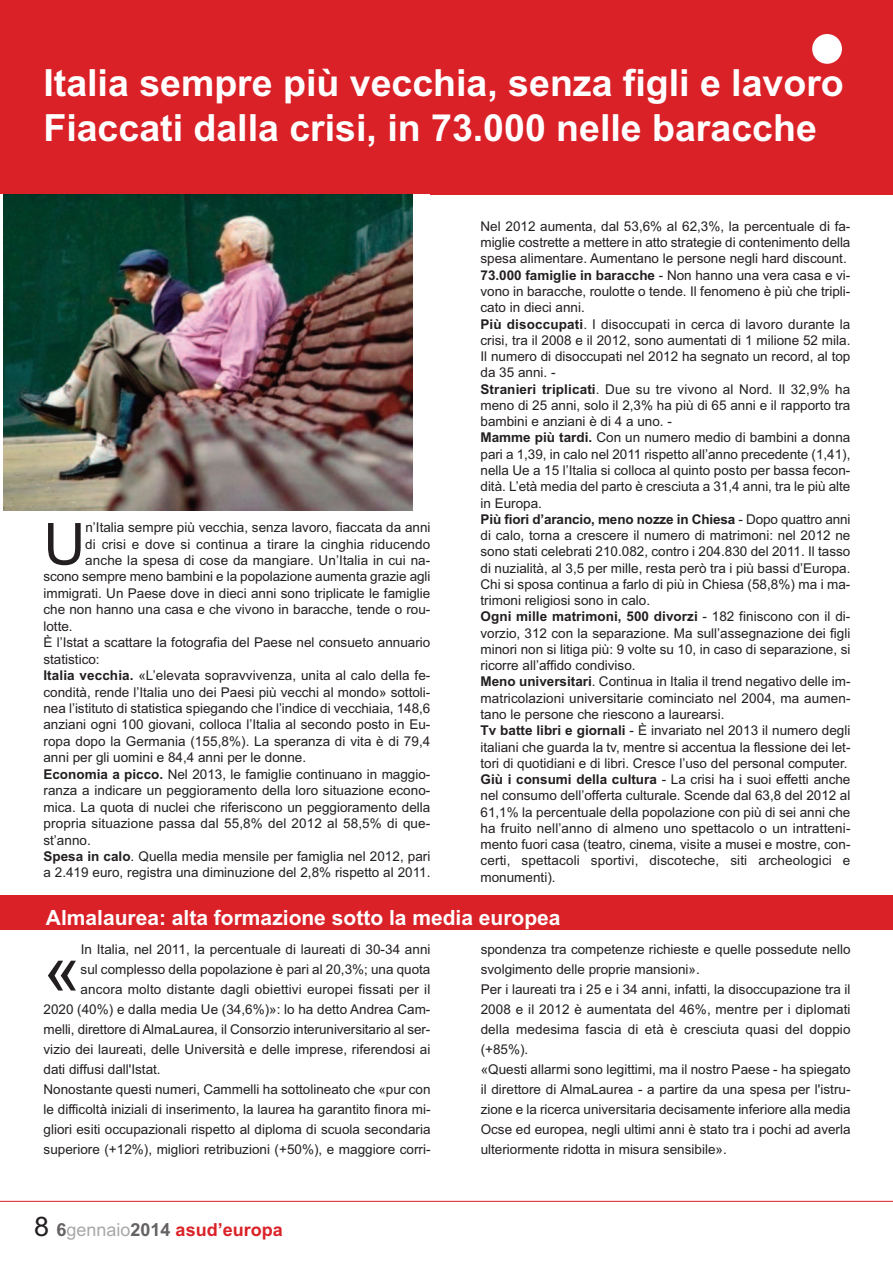
<style>
.page{position:relative;width:893px;height:1263px;background:#fff}
.page>*{position:absolute;margin:0;border:0;box-sizing:border-box;transform-origin:0 0}
.t1{font:67.05px "Arial";color:#231f20}
.t2{font:57.9px "Arial";color:#231f20}
.t3{font:700 37.5px/45px "Arial";color:#fff}
.t4{font:700 21px "Arial";color:#fff}
.t5{font:700 18px "Arial";color:#db2128}
.t6{font:13.5px/16.2px "Arial";color:#231f20}
.s1{font-weight:700}
.s2{font-weight:400;font-size:27px;color:#231f20}
.s3{color:#646262}
.s4{font-weight:400;color:#aaa8a7}
</style>
<div class="page">
<div style="left:0;top:0;width:893px;height:194px;background:#db2128"></div>
<div style="left:812px;top:34px;width:30px;height:30px;background:#fff;border-radius:50%"></div>
<hr style="left:0;top:1201px;width:893px;height:1px;background:#db2128">
<div style="left:0;top:895px;width:893px;height:34px;background:#db2128"></div>
<img style="left:4px;top:194px;width:409px;height:316px">
<h3 class="t3" style="left:43px;top:60px;width:802px">Italia sempre più vecchia, senza figli e lavoro<br>Fiaccati dalla crisi, in 73.000 nelle baracche</h3>
<p class="t6" style="left:480px;top:218px;width:371px">Nel 2012 aumenta, dal 53,6% al 62,3%, la percentuale di fa&shy;miglie costrette a mettere in atto strategie di contenimento della spesa alimentare. Aumentano le persone negli hard discount.<br><span class="s1">73.000 famiglie in baracche</span> - Non hanno una vera casa e vi&shy;vono in baracche, roulotte o tende. Il fenomeno è più che tripli&shy;cato in dieci anni.<br><span class="s1">Più disoccupati</span>. I disoccupati in cerca di lavoro durante la crisi, tra il 2008 e il 2012, sono aumentati di 1 milione 52 mila.<br>Il numero di disoccupati nel 2012 ha segnato un record, al top da 35 anni. -<br><span class="s1">Stranieri triplicati</span>. Due su tre vivono al Nord. Il 32,9% ha meno di 25 anni, solo il 2,3% ha più di 65 anni e il rapporto tra bambini e anziani è di 4 a uno. -<br><span class="s1">Mamme più tardi.</span> Con un numero medio di bambini a donna pari a 1,39, in calo nel 2011 rispetto all’anno precedente (1,41), nella Ue a 15 l’Italia si colloca al quinto posto per bassa fecon&shy;dità. L’età media del parto è cresciuta a 31,4 anni, tra le più alte in Europa.<br><span class="s1">Più fiori d’arancio, meno nozze in Chiesa</span> - Dopo quattro anni di calo, torna a crescere il numero di matrimoni: nel 2012 ne sono stati celebrati 210.082, contro i 204.830 del 2011. Il tasso di nuzialità, al 3,5 per mille, resta però tra i più bassi d’Europa.<br>Chi si sposa continua a farlo di più in Chiesa (58,8%) ma i ma&shy;trimoni religiosi sono in calo.<br><span class="s1">Ogni mille matrimoni, 500 divorzi</span> - 182 finiscono con il di&shy;vorzio, 312 con la separazione. Ma sull’assegnazione dei figli minori non si litiga più: 9 volte su 10, in caso di separazione, si ricorre all’affido condiviso.<br><span class="s1">Meno universitari</span>. Continua in Italia il trend negativo delle im&shy;matricolazioni universitarie cominciato nel 2004, ma aumen&shy;tano le persone che riescono a laurearsi.<br><span class="s1">Tv batte libri e giornali</span> - È invariato nel 2013 il numero degli italiani che guarda la tv, mentre si accentua la flessione dei let&shy;tori di quotidiani e di libri. Cresce l’uso del personal computer.<br><span class="s1">Giù i consumi della cultura</span> - La crisi ha i suoi effetti anche nel consumo dell’offerta culturale. Scende dal 63,8 del 2012 al 61,1% la percentuale della popolazione con più di sei anni che ha fruito nell’anno di almeno uno spettacolo o un intratteni&shy;mento fuori casa (teatro, cinema, visite a musei e mostre, con&shy;certi, spettacoli sportivi, discoteche, siti archeologici e monumenti).</p>
<h3 class="t4" style="left:46px;top:905px;width:516px">Almalaurea: alta formazione sotto la media europea</h3>
<h1 class="t1" style="left:43px;top:930px;width:39px">«</h1>
<h2 class="t2" style="left:43px;top:511px;width:43px">U</h2>
<p class="t6" style="left:85px;top:519px;width:347px">n’Italia sempre più vecchia, senza lavoro, fiaccata da anni</p>
<p class="t6" style="left:85px;top:536px;width:347px">di crisi e dove si continua a tirare la cinghia riducendo</p>
<p class="t6" style="left:85px;top:552px;width:347px">anche la spesa di cose da mangiare. Un’Italia in cui na-</p>
<p class="t6" style="left:43px;top:569px;width:388px">scono sempre meno bambini e la popolazione aumenta grazie agli</p>
<p class="t6" style="left:43px;top:585px;width:388px">immigrati. Un Paese dove in dieci anni sono triplicate le famiglie</p>
<p class="t6" style="left:43px;top:602px;width:388px">che non hanno una casa e che vivono in baracche, tende o rou-</p>
<p class="t6" style="left:43px;top:618px;width:31px">lotte.</p>
<p class="t6" style="left:43px;top:634px;width:388px">È l’Istat a scattare la fotografia del Paese nel consueto annuario</p>
<p class="t6" style="left:43px;top:651px;width:58px">statistico:</p>
<p class="t6" style="left:43px;top:667px;width:388px"><span class="s1">Italia vecchia.</span> «L’elevata sopravvivenza, unita al calo della fe-</p>
<p class="t6" style="left:43px;top:684px;width:388px">condità, rende l’Italia uno dei Paesi più vecchi al mondo» sottoli-</p>
<p class="t6" style="left:43px;top:700px;width:388px">nea l’istituto di statistica spiegando che l’indice di vecchiaia, 148,6</p>
<p class="t6" style="left:43px;top:717px;width:388px">anziani ogni 100 giovani, colloca l’Italia al secondo posto in Eu-</p>
<p class="t6" style="left:43px;top:733px;width:388px">ropa dopo la Germania (155,8%). La speranza di vita è di 79,4</p>
<p class="t6" style="left:43px;top:749px;width:264px">anni per gli uomini e 84,4 anni per le donne.</p>
<p class="t6" style="left:43px;top:766px;width:388px"><span class="s1">Economia a picco.</span> Nel 2013, le famiglie continuano in maggio-</p>
<p class="t6" style="left:43px;top:782px;width:388px">ranza a indicare un peggioramento della loro situazione econo-</p>
<p class="t6" style="left:43px;top:799px;width:388px">mica. La quota di nuclei che riferiscono un peggioramento della</p>
<p class="t6" style="left:43px;top:815px;width:388px">propria situazione passa dal 55,8% del 2012 al 58,5% di que-</p>
<p class="t6" style="left:43px;top:832px;width:49px">st’anno.</p>
<p class="t6" style="left:43px;top:848px;width:388px"><span class="s1">Spesa in calo</span>. Quella media mensile per famiglia nel 2012, pari</p>
<p class="t6" style="left:43px;top:865px;width:388px">a 2.419 euro, registra una diminuzione del 2,8% rispetto al 2011.</p>
<p class="t6" style="left:81px;top:941px;width:351px">In Italia, nel 2011, la percentuale di laureati di 30-34 anni</p>
<p class="t6" style="left:81px;top:961px;width:351px">sul complesso della popolazione è pari al 20,3%; una quota</p>
<p class="t6" style="left:81px;top:981px;width:351px">ancora molto distante dagli obiettivi europei fissati per il</p>
<p class="t6" style="left:43px;top:1001px;width:388px">2020 (40%) e dalla media Ue (34,6%)»: lo ha detto Andrea Cam-</p>
<p class="t6" style="left:44px;top:1021px;width:388px">melli, direttore di AlmaLaurea, il Consorzio interuniversitario al ser-</p>
<p class="t6" style="left:44px;top:1041px;width:388px">vizio dei laureati, delle Università e delle imprese, riferendosi ai</p>
<p class="t6" style="left:44px;top:1061px;width:119px">dati diffusi dall'Istat.</p>
<p class="t6" style="left:44px;top:1081px;width:388px">Nonostante questi numeri, Cammelli ha sottolineato che «pur con</p>
<p class="t6" style="left:44px;top:1101px;width:388px">le difficoltà iniziali di inserimento, la laurea ha garantito finora mi-</p>
<p class="t6" style="left:44px;top:1121px;width:388px">gliori esiti occupazionali rispetto al diploma di scuola secondaria</p>
<p class="t6" style="left:44px;top:1141px;width:388px">superiore (+12%), migliori retribuzioni (+50%), e maggiore corri-</p>
<p class="t6" style="left:481px;top:939px;width:371px;line-height:20px">spondenza tra competenze richieste e quelle possedute nello svolgimento delle proprie mansioni».<br>Per i laureati tra i 25 e i 34 anni, infatti, la disoccupazione tra il 2008 e il 2012 è aumentata del 46%, mentre per i diplomati della medesima fascia di età è cresciuta quasi del doppio (+85%).<br>«Questi allarmi sono legittimi, ma il nostro Paese - ha spiegato il direttore di AlmaLaurea - a partire da una spesa per l'istru&shy;zione e la ricerca universitaria decisamente inferiore alla media Ocse ed europea, negli ultimi anni è stato tra i pochi ad averla ulteriormente ridotta in misura sensibile».</p>
<h3 class="t5" style="left:34px;top:1219px;width:250px"><span class="s2">8</span> <span class="s3">6</span><span class="s4">gennaio</span><span class="s3">2014</span> asud’europa</h3>
</div>
